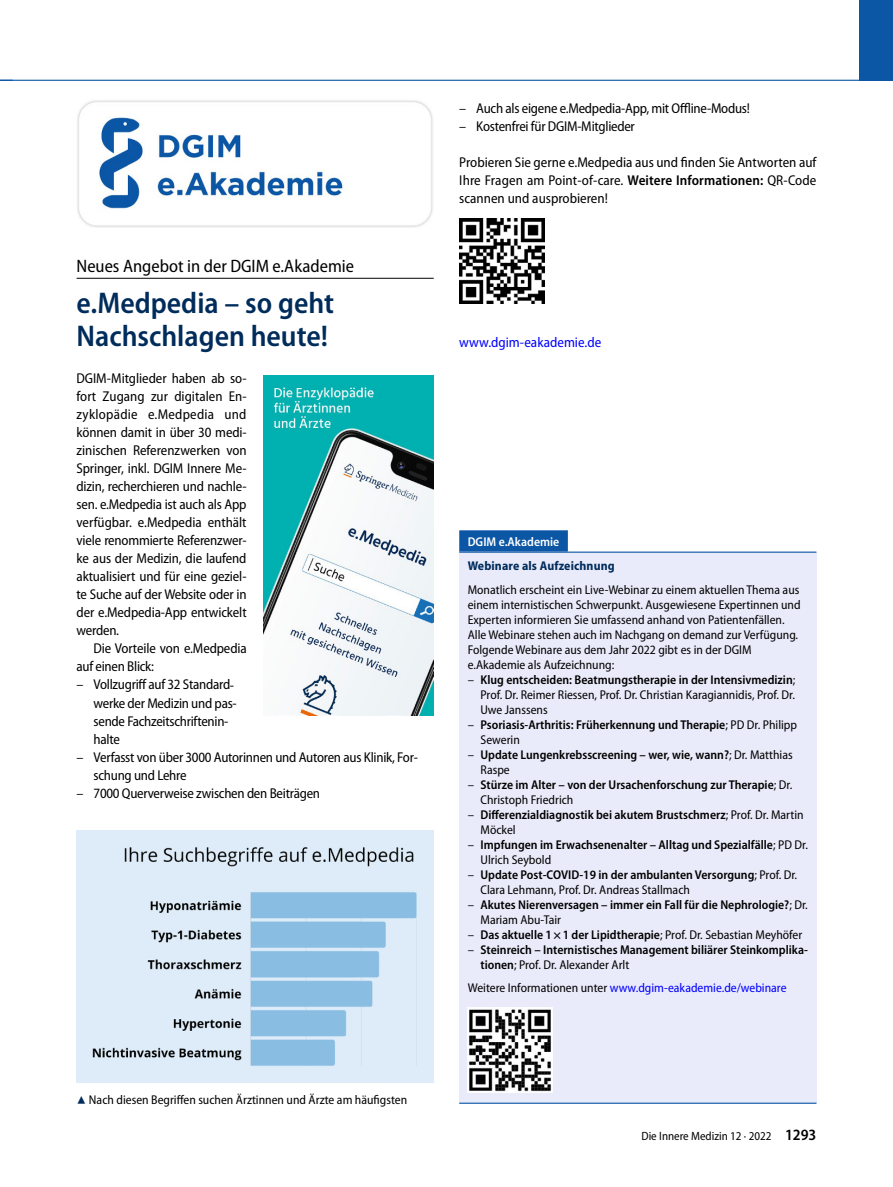
<style>
.page{position:relative;width:893px;height:1187px;background:#fff}
.page>*{position:absolute;margin:0;border:0;box-sizing:border-box;transform-origin:0 0}
.t1{font:600 semi-condensed 30px/33px "Myriad Pro";color:#002c5b}
.t2{font:semi-condensed 18px "Myriad Pro";color:#000}
.t3{font:semi-condensed 14.25px/18px "Myriad Pro";letter-spacing:-.02em;color:#000}
.t4{font:semi-condensed 14.25px "Myriad Pro";color:#00f}
.t5{font:semi-condensed 12.75px/15px "Myriad Pro";color:#000}
.t6{font:600 semi-condensed 12.75px/15px "Myriad Pro";color:#000}
.t7{font:semi-condensed 12.75px "Myriad Pro";color:#00f}
.t8{font:700 semi-condensed 12.75px "Myriad Pro";letter-spacing:.01em;color:#002c5b}
.t9{font:600 semi-condensed 12.75px "Myriad Pro";color:#fff}
.t10{font:semi-condensed 12px "Myriad Pro";color:#000}
.s1{font-family:"Blik Buttons";font-stretch:normal;color:#002c5b}
.s2{font-weight:600}
.s3{font-weight:400}
.s4{color:#000}
.s5{font-weight:600;font-size:15.75px}
</style>
<div class="page">
<div style="left:859px;top:0;width:34px;height:81px;background:#0b56a5"></div>
<hr style="left:0;top:80px;width:893px;height:1px;background:#0b56a5">
<hr style="left:77px;top:278px;width:357px;height:1px;background:#000">
<img style="left:77px;top:100px;width:356px;height:128px">
<img style="left:459px;top:218px;width:85px;height:85px">
<div style="left:459px;top:552px;width:357px;height:551px;background:#e9ebfa"></div>
<hr style="left:459px;top:551px;width:357px;height:1px;background:#0b56a5">
<hr style="left:459px;top:1102px;width:357px;height:1px;background:#0b56a5">
<div style="left:459px;top:530px;width:109px;height:21px;background:#0b56a5"></div>
<img style="left:468px;top:1007px;width:85px;height:85px">
<img style="left:264px;top:375px;width:170px;height:340px">
<img style="left:77px;top:830px;width:357px;height:252px">
<p class="t2" style="left:77px;top:256px;width:279px">Neues Angebot in der DGIM e.Akademie</p>
<h1 class="t1" style="left:77px;top:287px;width:259px">e.Medpedia – so geht<br>Nachschlagen heute!</h1>
<p class="t3" style="left:77px;top:370px;width:172px;text-align:justify">DGIM-Mitglieder haben ab so&shy;fort Zugang zur digitalen En&shy;zyklopädie e.Medpedia und können damit in über 30 medi&shy;zinischen Referenzwerken von Springer, inkl. DGIM Innere Me&shy;dizin, recherchieren und nachle&shy;sen. e.Medpedia ist auch als App verfügbar. e.Medpedia enthält viele renommierte Referenzwer&shy;ke aus der Medizin, die laufend aktualisiert und für eine geziel&shy;te Suche auf der Website oder in der e.Medpedia-App entwickelt werden.</p>
<p class="t3" style="left:77px;top:640px;width:172px;text-indent:17px">Die Vorteile von e.Medpedia auf einen Blick:</p>
<p class="t3" style="left:94px;top:676px;width:145px;text-indent:-17px">– Vollzugriff auf 32 Standard&shy;werke der Medizin und pas&shy;sende Fachzeitschriftenin&shy;halte</p>
<p class="t3" style="left:94px;top:748px;width:326px;text-indent:-17px">– Verfasst von über 3000 Autorinnen und Autoren aus Klinik, For&shy;schung und Lehre</p>
<p class="t3" style="left:77px;top:784px;width:245px">– 7000 Querverweise zwischen den Beiträgen</p>
<p class="t5" style="left:77px;top:1092px;width:332px"><span class="s1">8</span> Nach diesen Begriffen suchen Ärztinnen und Ärzte am häufigsten</p>
<p class="t3" style="left:459px;top:100px;width:292px">– Auch als eigene e.Medpedia-App, mit Offline-Modus!</p>
<p class="t3" style="left:459px;top:118px;width:177px">– Kostenfrei für DGIM-Mitglieder</p>
<p class="t3" style="left:459px;top:154px;width:359px;text-align:justify">Probieren Sie gerne e.Medpedia aus und finden Sie Antworten auf Ihre Fragen am Point-of-care. <span class="s2">Weitere Informationen:</span> QR-Code scannen und ausprobieren!</p>
<p class="t4" style="left:459px;top:335px;width:143px">www.dgim-eakademie.de</p>
<p class="t9" style="left:468px;top:534px;width:93px">DGIM e.Akademie</p>
<p class="t8" style="left:468px;top:558px;width:149px">Webinare als Aufzeichnung</p>
<p class="t5" style="left:468px;top:582px;width:334px">Monatlich erscheint ein Live-Webinar zu einem aktuellen Thema aus einem internistischen Schwerpunkt. Ausgewiesene Expertinnen und Experten informieren Sie umfassend anhand von Patientenfällen.<br>Alle Webinare stehen auch im Nachgang on demand zur Verfügung.<br>Folgende Webinare aus dem Jahr 2022 gibt es in der DGIM e.Akademie als Aufzeichnung:</p>
<p class="t5" style="left:480px;top:672px;width:316px;text-align:justify;text-indent:-13px">– <span class="s2">Klug entscheiden: Beatmungstherapie in der Intensivmedizin</span>; Prof. Dr. Reimer Riessen, Prof. Dr. Christian Karagiannidis, Prof. Dr.<br>Uwe Janssens</p>
<p class="t6" style="left:480px;top:717px;width:318px;text-indent:-13px"><span class="s3">–</span> Psoriasis-Arthritis: Früherkennung und Therapie<span class="s3">; PD Dr. Philipp<br>Sewerin</span></p>
<p class="t6" style="left:480px;top:747px;width:314px;text-indent:-13px"><span class="s3">–</span> Update Lungenkrebsscreening – wer, wie, wann?<span class="s3">; Dr. Matthias<br>Raspe</span></p>
<p class="t6" style="left:480px;top:777px;width:313px;text-indent:-13px"><span class="s3">–</span> Stürze im Alter – von der Ursachenforschung zur Therapie<span class="s3">; Dr.<br>Christoph Friedrich</span></p>
<p class="t6" style="left:480px;top:807px;width:325px;text-indent:-13px"><span class="s3">–</span> Differenzialdiagnostik bei akutem Brustschmerz<span class="s3">; Prof. Dr. Martin<br>Möckel</span></p>
<p class="t6" style="left:480px;top:837px;width:329px;text-indent:-13px"><span class="s3">–</span> Impfungen im Erwachsenenalter – Alltag und Spezialfälle<span class="s3">; PD Dr.<br>Ulrich Seybold</span></p>
<p class="t5" style="left:480px;top:867px;width:318px;text-indent:-13px">– <span class="s2">Update Post-COVID-19 in der ambulanten Versorgung</span>; Prof. Dr.<br>Clara Lehmann, Prof. Dr. Andreas Stallmach</p>
<p class="t6" style="left:480px;top:897px;width:329px;text-indent:-13px"><span class="s3">–</span> Akutes Nierenversagen – immer ein Fall für die Nephrologie?<span class="s3">; Dr.<br>Mariam Abu-Tair</span></p>
<p class="t6" style="left:468px;top:927px;width:336px"><span class="s3">–</span> Das aktuelle 1×1 der Lipidtherapie<span class="s3">; Prof. Dr. Sebastian Meyhöfer</span></p>
<p class="t6" style="left:480px;top:942px;width:329px;text-indent:-13px"><span class="s3">–</span> Steinreich – Internistisches Management biliärer Steinkomplika&shy;tionen<span class="s3">; Prof. Dr. Alexander Arlt</span></p>
<p class="t7" style="left:468px;top:981px;width:320px"><span class="s4">Weitere Informationen unter</span> www.dgim-eakademie.de/webinare</p>
<p class="t10" style="left:641px;top:1129px;width:176px">Die Innere Medizin 12 · 2022 <span class="s5">1293</span></p>
</div>
